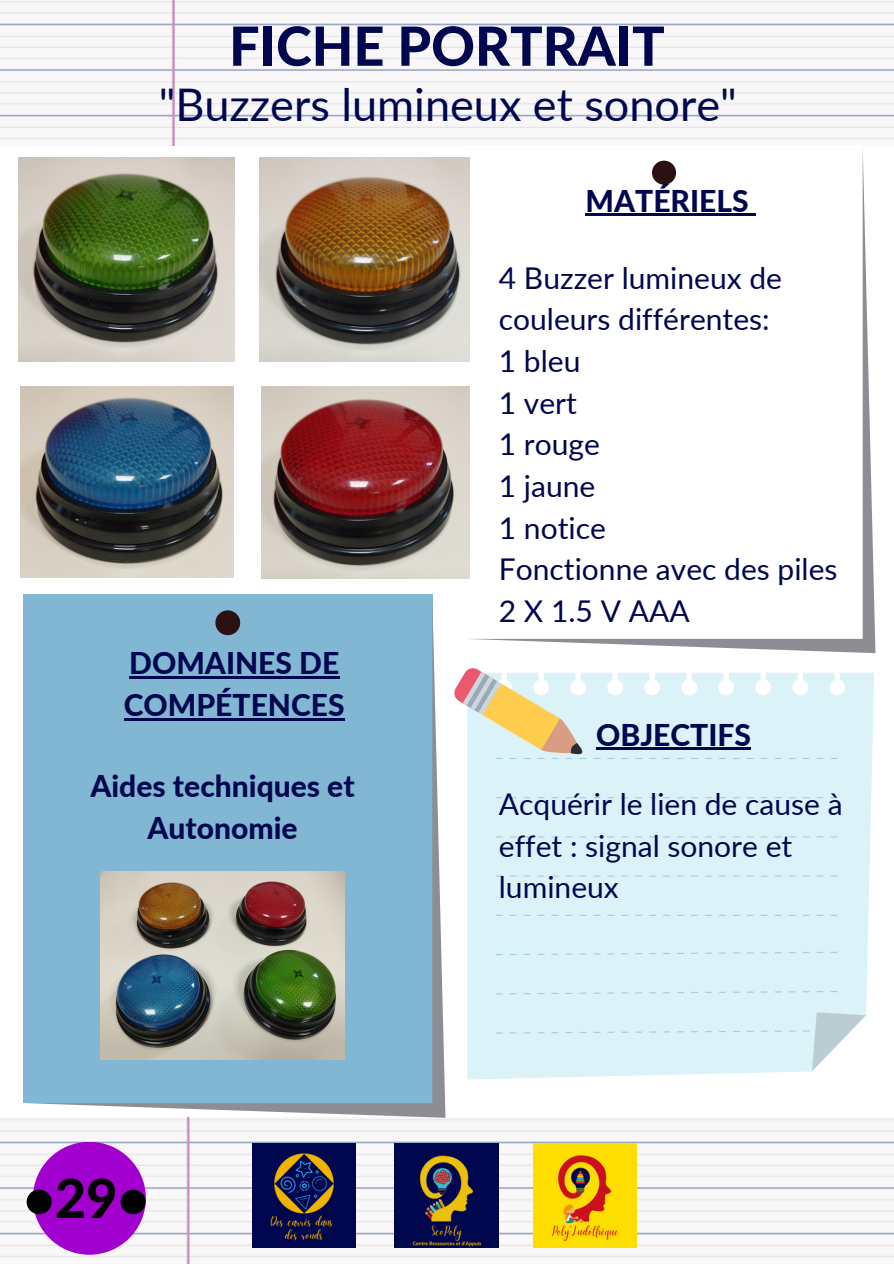
<style>
.page{position:relative;width:894px;height:1264px;background:#fff}
.page>*{position:absolute;margin:0;border:0;box-sizing:border-box;transform-origin:0 0}
.t1{font:800 54px "Lato";color:#00074f}
.t2{font:800 54px "Lato";color:#000}
.t3{font:45px "Lato";color:#00074f}
.t4{font:30px/41.7px "Lato";color:#00074f}
.t5{font:800 30px/41.7px "Lato";color:#00074f}
</style>
<div class="page">
<img style="left:0;top:1117px;width:893px;height:145px">
<div style="left:467px;top:673px;width:406px;height:406px;background:#dbf2f8"></div>
<svg style="left:495px;top:797px;width:342px;height:1px"></svg>
<svg style="left:495px;top:836px;width:342px;height:1px"></svg>
<svg style="left:495px;top:875px;width:342px;height:1px"></svg>
<svg style="left:495px;top:914px;width:342px;height:2px"></svg>
<svg style="left:495px;top:951px;width:342px;height:4px"></svg>
<svg style="left:495px;top:990px;width:342px;height:4px"></svg>
<svg style="left:495px;top:1012px;width:370px;height:59px;background:#daf0f5"></svg>
<img style="left:0;top:0;width:893px;height:145px">
<img style="left:394px;top:1143px;width:104px;height:104px">
<img style="left:252px;top:1143px;width:103px;height:104px">
<img style="left:533px;top:1143px;width:103px;height:104px">
<div style="left:33px;top:1141px;width:113px;height:113px;background:#a100cf;border-radius:50%"></div>
<svg style="left:454px;top:668px;width:383px;height:94px;background:#dde8e5"></svg>
<svg style="left:465px;top:149px;width:410px;height:504px"></svg>
<svg style="left:23px;top:595px;width:422px;height:522px;background:#86b7d1"></svg>
<img style="left:18px;top:157px;width:216px;height:204px">
<img style="left:259px;top:157px;width:211px;height:204px">
<img style="left:20px;top:386px;width:214px;height:192px">
<img style="left:261px;top:386px;width:208px;height:192px">
<img style="left:101px;top:871px;width:243px;height:188px">
<hr style="left:129px;top:676px;width:210px;height:2px;background:#00074f">
<hr style="left:124px;top:718px;width:220px;height:2px;background:#00074f">
<hr style="left:585px;top:214px;width:163px;height:2px;background:#00074f">
<svg style="left:748px;top:214px;width:7px;height:2px"></svg>
<p class="t1" style="left:229px;top:12px;width:437px">FICHE PORTRAIT</p>
<p class="t3" style="left:159px;top:77px;width:579px">"Buzzers lumineux et sonore"</p>
<p class="t5" style="left:585px;top:179px;width:164px">MATÉRIELS</p>
<p class="t5" style="left:124px;top:641px;width:222px">DOMAINES DE<br>COMPÉTENCES</p>
<p class="t5" style="left:90px;top:764px;width:266px;text-align:center">Aides techniques et<br>Autonomie</p>
<p class="t2" style="left:23px;top:1164px;width:127px">•29•</p>
<p class="t4" style="left:498px;top:256px;width:284px">4 Buzzer lumineux de couleurs différentes:</p>
<p class="t4" style="left:498px;top:339px;width:83px">1 bleu</p>
<p class="t4" style="left:498px;top:381px;width:80px">1 vert</p>
<p class="t4" style="left:498px;top:423px;width:103px">1 rouge</p>
<p class="t4" style="left:498px;top:464px;width:98px">1 jaune</p>
<p class="t4" style="left:498px;top:506px;width:108px">1 notice</p>
<p class="t4" style="left:498px;top:548px;width:340px">Fonctionne avec des piles</p>
<p class="t4" style="left:498px;top:589px;width:192px">2 X 1.5 V AAA</p>
<p class="t5" style="left:596px;top:713px;width:156px">OBJECTIFS</p>
<p class="t4" style="left:498px;top:782px;width:345px">Acquérir le lien de cause à effet : signal sonore et lumineux</p>
</div>
